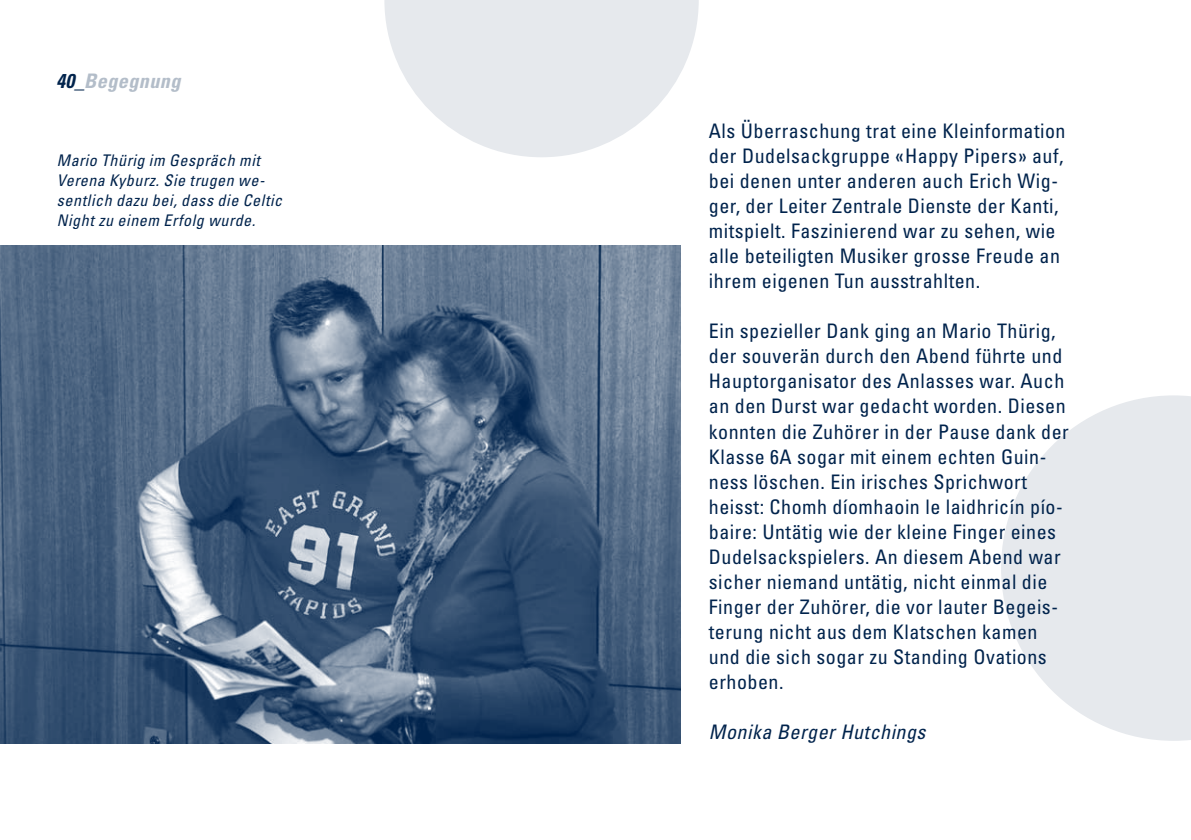
<style>
.page{position:relative;width:1191px;height:840px;background:#fff}
.page>*{position:absolute;margin:0;border:0;box-sizing:border-box;transform-origin:0 0}
.t1{font:condensed 20px/25px "Univers";letter-spacing:.025em;color:#00234c}
.t2{font:italic condensed 20px "Univers";letter-spacing:.025em;color:#00234c}
.t3{font:italic 700 condensed 20px "Univers";letter-spacing:.025em;color:#b3bdc9}
.t4{font:italic condensed 16px/20px "Univers";letter-spacing:.04em;color:#00234c}
.s1{color:#00234c}
</style>
<div class="page">
<svg style="left:1001px;top:395px;width:190px;height:345px;fill:#e6e9ed"></svg>
<svg style="left:384px;top:0;width:314px;height:157px;fill:#e6e9ed"></svg>
<img style="left:0;top:246px;width:680px;height:497px">
<p class="t3" style="left:56px;top:69px;width:126px"><span class="s1">40_</span>Begegnung</p>
<p class="t4" style="left:57px;top:150px;width:227px">Mario Thürig im Gespräch mit<br>Verena Kyburz. Sie trugen we&shy;sentlich dazu bei, dass die Celtic<br>Night zu einem Erfolg wurde.</p>
<p class="t1" style="left:709px;top:118px;width:358px">Als Überraschung trat eine Kleinformation der Dudelsackgruppe «Happy Pipers» auf, bei denen unter anderen auch Erich Wig&shy;ger, der Leiter Zentrale Dienste der Kanti, mitspielt. Faszinierend war zu sehen, wie alle beteiligten Musiker grosse Freude an ihrem eigenen Tun ausstrahlten.</p>
<p class="t1" style="left:709px;top:318px;width:361px">Ein spezieller Dank ging an Mario Thürig, der souverän durch den Abend führte und Hauptorganisator des Anlasses war. Auch an den Durst war gedacht worden. Diesen konnten die Zuhörer in der Pause dank der Klasse 6A sogar mit einem echten Guin&shy;ness löschen. Ein irisches Sprichwort heisst: Chomh díomhaoin le laidhricín pío&shy;baire: Untätig wie der kleine Finger eines Dudelsackspielers. An diesem Abend war sicher niemand untätig, nicht einmal die Finger der Zuhörer, die vor lauter Begeis&shy;terung nicht aus dem Klatschen kamen und die sich sogar zu Standing Ovations erhoben.</p>
<p class="t2" style="left:709px;top:718px;width:218px">Monika Berger Hutchings</p>
</div>
